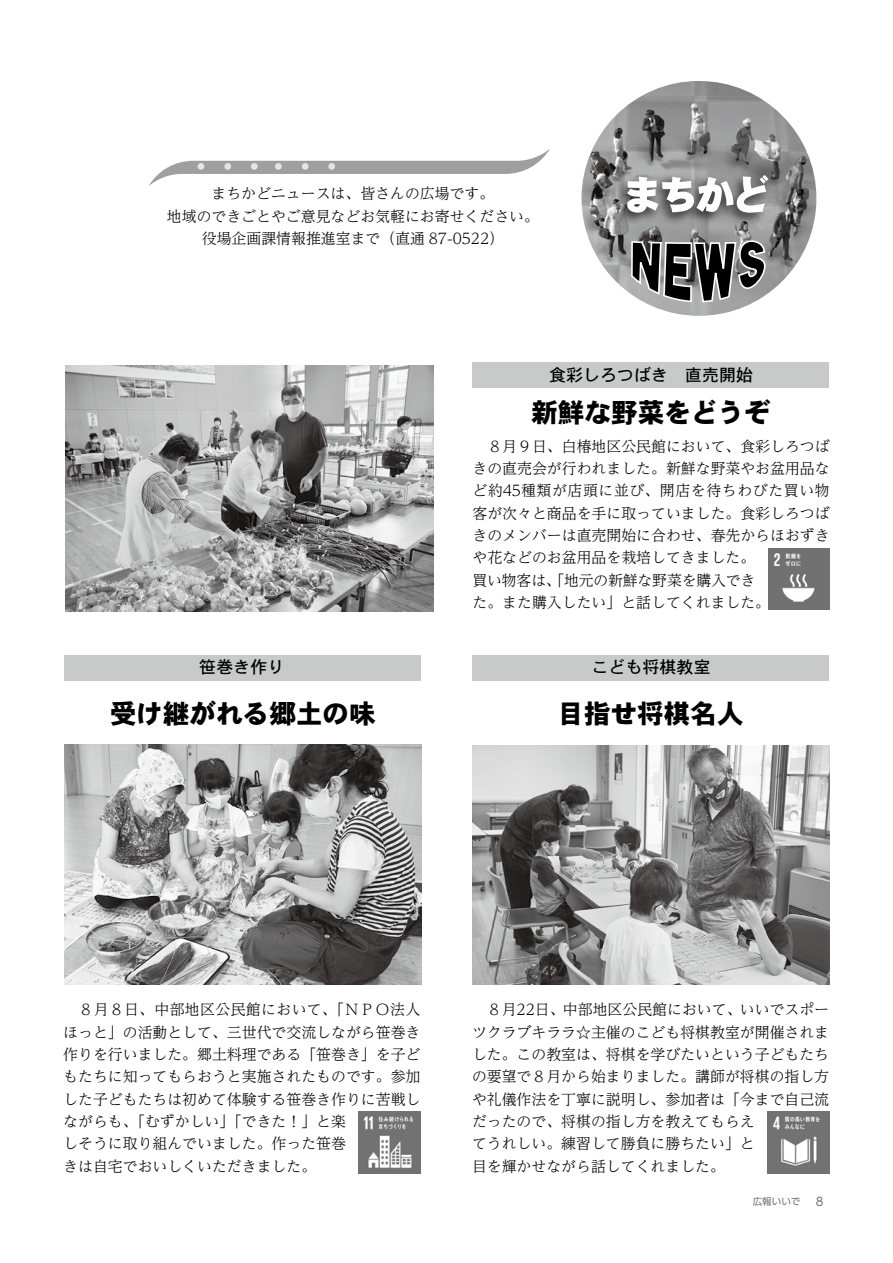
<style>
.page{position:relative;width:893px;height:1263px;background:#fff}
.page>*{position:absolute;margin:0;border:0;box-sizing:border-box;transform-origin:0 0}
.t1{font:26.55px "DFPHS Gothic CID W9";color:#000}
.t2{font:16.95px "DFPHS Gothic CID W5";color:#000}
.t3{font:300 14.85px/22.4px "UD Reimin Pro";color:#000}
.t4{font:11.7px "UD Shin Go Pro";color:#717171}
.t5{font:9.6px "UD Shin Go Pro";color:#717171}
</style>
<div class="page">
<div style="left:472px;top:655px;width:357px;height:25px;background:#c8c9c9"></div>
<div style="left:64px;top:655px;width:357px;height:25px;background:#c8c9c9"></div>
<div style="left:472px;top:362px;width:357px;height:26px;background:#c8c9c9"></div>
<img style="left:581px;top:81px;width:235px;height:235px;border-radius:117px">
<img style="left:610px;top:167px;width:166px;height:62px">
<svg style="left:627px;top:165px;width:141px;height:151px"></svg>
<svg style="left:148px;top:149px;width:402px;height:37px"></svg>
<div style="left:198px;top:163px;width:6px;height:7px;background:#e4e6e6;border-radius:50%"></div>
<div style="left:224px;top:163px;width:7px;height:7px;background:#e4e6e6;border-radius:50%"></div>
<div style="left:251px;top:163px;width:7px;height:7px;background:#e4e6e6;border-radius:50%"></div>
<div style="left:275px;top:163px;width:7px;height:7px;background:#e4e6e6;border-radius:50%"></div>
<div style="left:302px;top:163px;width:7px;height:7px;background:#e4e6e6;border-radius:50%"></div>
<div style="left:328px;top:163px;width:7px;height:7px;background:#e4e6e6;border-radius:50%"></div>
<img style="left:65px;top:365px;width:369px;height:246px">
<img style="left:472px;top:745px;width:357px;height:240px">
<img style="left:64px;top:745px;width:357px;height:240px">
<img style="left:359px;top:1112px;width:61px;height:61px">
<img style="left:767px;top:1112px;width:62px;height:61px">
<img style="left:768px;top:548px;width:62px;height:62px">
<p class="t3" style="left:167px;top:182px;width:374px;text-align:center">まちかどニュースは、皆さんの広場です。<br>地域のできごとやご意見などお気軽にお寄せください。役場企画課情報推進室まで（直通 87-0522(</p>
<p class="t2" style="left:549px;top:366px;width:206px">食彩しろつばき　直売開始</p>
<h1 class="t1" style="left:531px;top:399px;width:241px">新鮮な野菜をどうぞ</h1>
<p class="t2" style="left:199px;top:658px;width:87px">笹巻き作り</p>
<h1 class="t1" style="left:110px;top:699px;width:267px">受け継がれる郷土の味</h1>
<p class="t3" style="left:472px;top:434px;width:359px">　８月９日、白椿地区公民館において、食彩しろつばきの直売会が行われました。新鮮な野菜やお盆用品など約45種類が店頭に並び、開店を待ちわびた買い物客が次々と商品を手に取っていました。食彩しろつばきのメンバーは直売開始に合わせ、春先からほおずきや花などのお盆用品を栽培してきました。<br>買い物客は、「地元の新鮮な野菜を購入でき<br>た。また購入したい」と話してくれました。</p>
<p class="t2" style="left:592px;top:658px;width:121px">こども将棋教室</p>
<h1 class="t1" style="left:558px;top:699px;width:188px">目指せ将棋名人</h1>
<p class="t3" style="left:63px;top:998px;width:359px">　８月８日、中部地区公民館において、「ＮＰＯ法人ほっと」の活動として、三世代で交流しながら笹巻き作りを行いました。郷土料理である「笹巻き」を子どもたちに知ってもらおうと実施されたものです。参加した子どもたちは初めて体験する笹巻き作りに苦戦しながらも、「むずかしい」「できた！」と楽<br>しそうに取り組んでいました。作った笹巻<br>きは自宅でおいしくいただきました。</p>
<p class="t3" style="left:472px;top:998px;width:359px">　８月22日、中部地区公民館において、いいでスポーツクラブキララ☆主催のこども将棋教室が開催されました。この教室は、将棋を学びたいという子どもたちの要望で８月から始まりました。講師が将棋の指し方や礼儀作法を丁寧に説明し、参加者は「今まで自己流だったので、将棋の指し方を教えてもらえ<br>てうれしい。練習して勝負に勝ちたい」と<br>目を輝かせながら話してくれました。</p>
<p class="t5" style="left:753px;top:1194px;width:49px">広報いいで</p>
<p class="t4" style="left:816px;top:1192px;width:9px">8</p>
</div>
